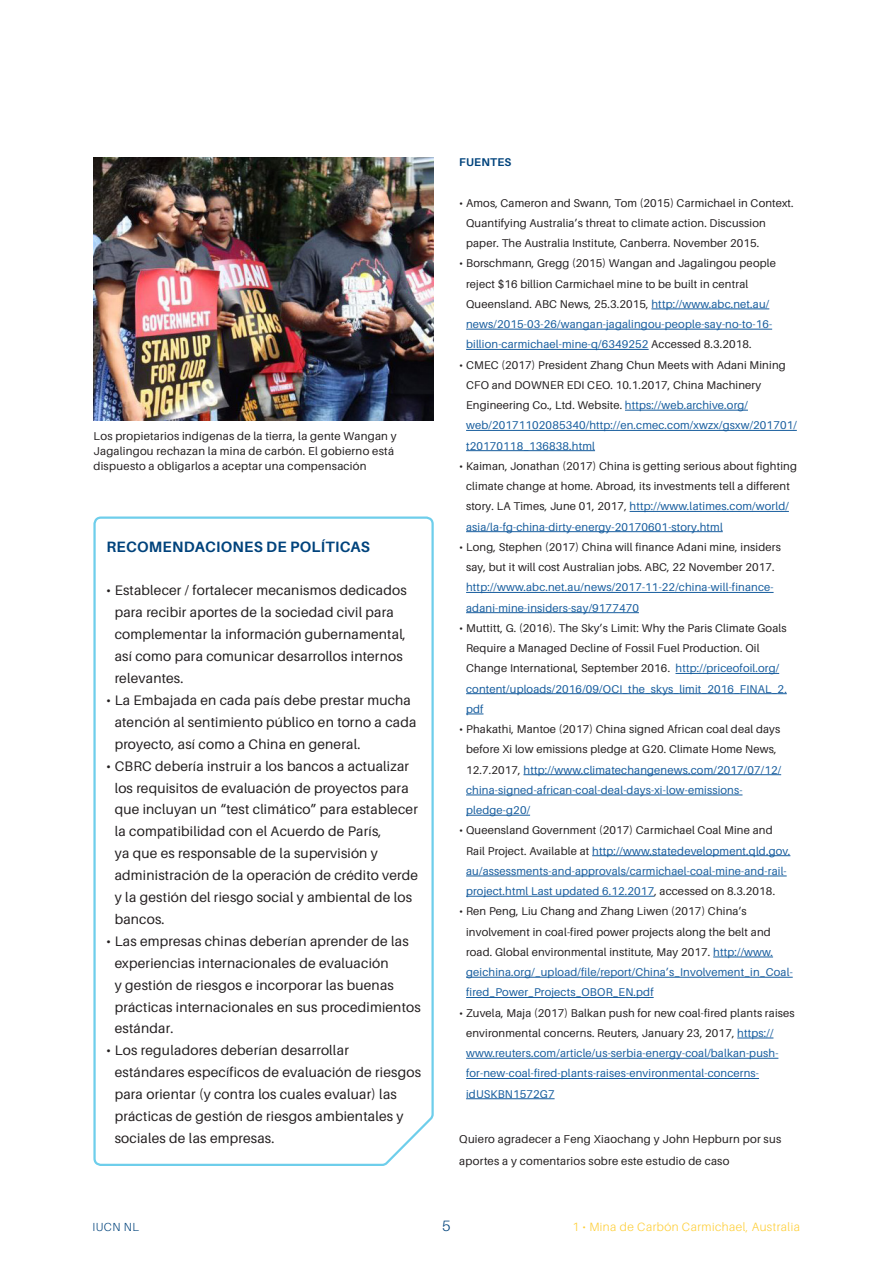
<style>
.page{position:relative;width:893px;height:1263px;background:#fff}
.page>*{position:absolute;margin:0;border:0;box-sizing:border-box;transform-origin:0 0}
.Aileron_BROOD{font:700 15px "Aileron";letter-spacing:.02em;color:#01437c}
.t1{font:300 15px "Aileron";color:#01437c}
.Aileron_BROOD-2{font:13.8px/21.9px "Aileron";letter-spacing:.015em;color:#231f20}
.t2{font:300 12px "Aileron";letter-spacing:.04em;color:#fecd33}
.t3{font:300 11.7px "Aileron";letter-spacing:.04em;color:#01437c}
.Aileron_BROOD-3{font:11.4px/15px "Aileron";letter-spacing:.02em;color:#231f20}
.Aileron_BROOD-4{font:11.25px/20.2px "Aileron";letter-spacing:.015em;color:#231f20}
.Aileron_BROOD-5{font:11.25px/20.2px "Aileron";letter-spacing:.015em;color:#175d9e}
.Aileron_BROOD-6{font:700 11.25px "Aileron";letter-spacing:.02em;color:#01437c}
.s1{color:#175d9e}
.s2{color:#231f20}
</style>
<div class="page">
<svg style="left:93px;top:516px;width:341px;height:650px"></svg>
<img style="left:94px;top:157px;width:340px;height:263px">
<hr style="left:651px;top:309px;width:118px;height:1px;background:#175d9e">
<hr style="left:466px;top:329px;width:306px;height:1px;background:#175d9e">
<hr style="left:466px;top:349px;width:183px;height:1px;background:#175d9e">
<hr style="left:625px;top:410px;width:123px;height:1px;background:#175d9e">
<hr style="left:466px;top:430px;width:331px;height:1px;background:#175d9e">
<hr style="left:466px;top:450px;width:129px;height:1px;background:#175d9e">
<hr style="left:630px;top:511px;width:159px;height:1px;background:#175d9e">
<hr style="left:466px;top:531px;width:257px;height:1px;background:#175d9e">
<hr style="left:466px;top:592px;width:308px;height:1px;background:#175d9e">
<hr style="left:466px;top:612px;width:173px;height:1px;background:#175d9e">
<hr style="left:675px;top:673px;width:104px;height:1px;background:#175d9e">
<hr style="left:466px;top:693px;width:321px;height:1px;background:#175d9e">
<svg style="left:466px;top:714px;width:17px;height:1px"></svg>
<hr style="left:523px;top:774px;width:258px;height:1px;background:#175d9e">
<hr style="left:466px;top:795px;width:276px;height:1px;background:#175d9e">
<hr style="left:466px;top:815px;width:64px;height:1px;background:#175d9e">
<hr style="left:592px;top:855px;width:198px;height:1px;background:#175d9e">
<hr style="left:466px;top:876px;width:321px;height:1px;background:#175d9e">
<hr style="left:466px;top:896px;width:188px;height:1px;background:#175d9e">
<hr style="left:713px;top:957px;width:60px;height:1px;background:#175d9e">
<hr style="left:466px;top:977px;width:327px;height:1px;background:#175d9e">
<hr style="left:466px;top:997px;width:188px;height:1px;background:#175d9e">
<hr style="left:737px;top:1038px;width:36px;height:1px;background:#175d9e">
<hr style="left:466px;top:1058px;width:312px;height:1px;background:#175d9e">
<hr style="left:466px;top:1078px;width:293px;height:1px;background:#175d9e">
<hr style="left:466px;top:1098px;width:89px;height:1px;background:#175d9e">
<p class="Aileron_BROOD-3" style="left:94px;top:428px;width:305px">Los propietarios indígenas de la tierra, la gente Wangan y<br>Jagalingou rechazan la mina de carbón. El gobierno está dispuesto a obligarlos a aceptar una compensación</p>
<p class="Aileron_BROOD" style="left:106px;top:538px;width:265px">RECOMENDACIONES DE POLÍTICAS</p>
<p class="Aileron_BROOD-2" style="left:115px;top:580px;width:294px;text-indent:-8px">• Establecer / fortalecer mecanismos dedicados para recibir aportes de la sociedad civil para complementar la información gubernamental, así como para comunicar desarrollos internos relevantes.</p>
<p class="Aileron_BROOD-2" style="left:115px;top:689px;width:303px;text-indent:-8px">• La Embajada en cada país debe prestar mucha atención al sentimiento público en torno a cada proyecto, así como a China en general.</p>
<p class="Aileron_BROOD-2" style="left:115px;top:755px;width:305px;text-indent:-8px">• CBRC debería instruir a los bancos a actualizar los requisitos de evaluación de proyectos para que incluyan un “test climático” para establecer la compatibilidad con el Acuerdo de París,<br>ya que es responsable de la supervisión y administración de la operación de crédito verde y la gestión del riesgo social y ambiental de los bancos.</p>
<p class="Aileron_BROOD-2" style="left:115px;top:930px;width:307px;text-indent:-8px">• Las empresas chinas deberían aprender de las experiencias internacionales de evaluación<br>y gestión de riesgos e incorporar las buenas prácticas internacionales en sus procedimientos estándar.</p>
<p class="Aileron_BROOD-2" style="left:115px;top:1040px;width:308px;text-indent:-8px">• Los reguladores deberían desarrollar estándares específicos de evaluación de riesgos para orientar (y contra los cuales evaluar) las prácticas de gestión de riesgos ambientales y sociales de las empresas.</p>
<p class="Aileron_BROOD-6" style="left:459px;top:156px;width:54px">FUENTES</p>
<p class="Aileron_BROOD-4" style="left:466px;top:193px;width:329px;text-indent:-7px">• Amos, Cameron and Swann, Tom (2015) Carmichael in Context.<br>Quantifying Australia’s threat to climate action. Discussion paper. The Australia Institute, Canberra. November 2015.</p>
<p class="Aileron_BROOD-4" style="left:466px;top:253px;width:311px;text-indent:-7px">• Borschmann, Gregg (2015) Wangan and Jagalingou people reject $16 billion Carmichael mine to be built in central Queensland. ABC News, 25.3.2015, <span class="s1">http://www.abc.net.au/ news/2015-03-26/wangan-jagalingou-people-say-no-to-16- billion-carmichael-mine-q/6349252</span> Accessed 8.3.2018.</p>
<p class="Aileron_BROOD-4" style="left:466px;top:355px;width:332px;text-indent:-7px">• CMEC (2017) President Zhang Chun Meets with Adani Mining CFO and DOWNER EDI CEO. 10.1.2017, China Machinery Engineering Co., Ltd. Website. <span class="s1">https://web.archive.org/ web/20171102085340/http://en.cmec.com/xwzx/gsxw/201701/ t20170118_136838.html</span></p>
<p class="Aileron_BROOD-4" style="left:466px;top:456px;width:332px;text-indent:-7px">• Kaiman, Jonathan (2017) China is getting serious about fighting climate change at home. Abroad, its investments tell a different story. LA Times, June 01, 2017, <span class="s1">http://www.latimes.com/world/ asia/la-fg-china-dirty-energy-20170601-story.html</span></p>
<p class="Aileron_BROOD-4" style="left:466px;top:537px;width:316px;text-indent:-7px">• Long, Stephen (2017) China will finance Adani mine, insiders say, but it will cost Australian jobs. ABC, 22 November 2017. <span class="s1">http://www.abc.net.au/news/2017-11-22/china-will-finance&shy;adani-mine-insiders-say/9177470</span></p>
<p class="Aileron_BROOD-4" style="left:466px;top:618px;width:322px;text-indent:-7px">• Muttitt, G. (2016). The Sky’s Limit: Why the Paris Climate Goals Require a Managed Decline of Fossil Fuel Production. Oil Change International, September 2016. <span class="s1">http://priceofoil.org/ content/uploads/2016/09/OCI_the_skys_limit_2016_FINAL_2. pdf</span></p>
<p class="Aileron_BROOD-4" style="left:466px;top:719px;width:317px;text-indent:-7px">• Phakathi, Mantoe (2017) China signed African coal deal days before Xi low emissions pledge at G20. Climate Home News, 12.7.2017, <span class="s1">http://www.climatechangenews.com/2017/07/12/ china-signed-african-coal-deal-days-xi-low-emissions&shy;pledge-g20/</span></p>
<p class="Aileron_BROOD-5" style="left:466px;top:820px;width:326px;text-indent:-7px"><span class="s2">• Queensland Government (2017) Carmichael Coal Mine and Rail Project. Available at</span> http://www.statedevelopment.qld.gov. au/assessments-and-approvals/carmichael-coal-mine-and-rail&shy;project.html Last updated 6.12.2017<span class="s2">, accessed on 8.3.2018.</span></p>
<p class="Aileron_BROOD-4" style="left:466px;top:901px;width:328px;text-indent:-7px">• Ren Peng, Liu Chang and Zhang Liwen (2017) China’s involvement in coal-fired power projects along the belt and road. Global environmental institute, May 2017. <span class="s1">http://www. geichina.org/_upload/file/report/China’s_Involvement_in_Coal&shy;fired_Power_Projects_OBOR_EN.pdf</span></p>
<p class="Aileron_BROOD-5" style="left:466px;top:1003px;width:330px;text-indent:-7px"><span class="s2">• Zuvela, Maja (2017) Balkan push for new coal-fired plants raises environmental concerns. Reuters, January 23, 2017,</span> https:// www.reuters.com/article/us-serbia-energy-coal/balkan-push&shy;for-new-coal-fired-plants-raises-environmental-concerns&shy;idUSKBN1572G7</p>
<p class="Aileron_BROOD-3" style="left:459px;top:1128px;width:324px;line-height:21.9px">Quiero agradecer a Feng Xiaochang y John Hepburn por sus aportes a y comentarios sobre este estudio de caso</p>
<p class="t3" style="left:92px;top:1220px;width:48px">IUCN NL</p>
<h1 class="t1" style="left:442px;top:1217px;width:10px">5</h1>
<p class="t2" style="left:572px;top:1220px;width:229px">1 • Mina de Carbón Carmichael, Australia</p>
</div>
